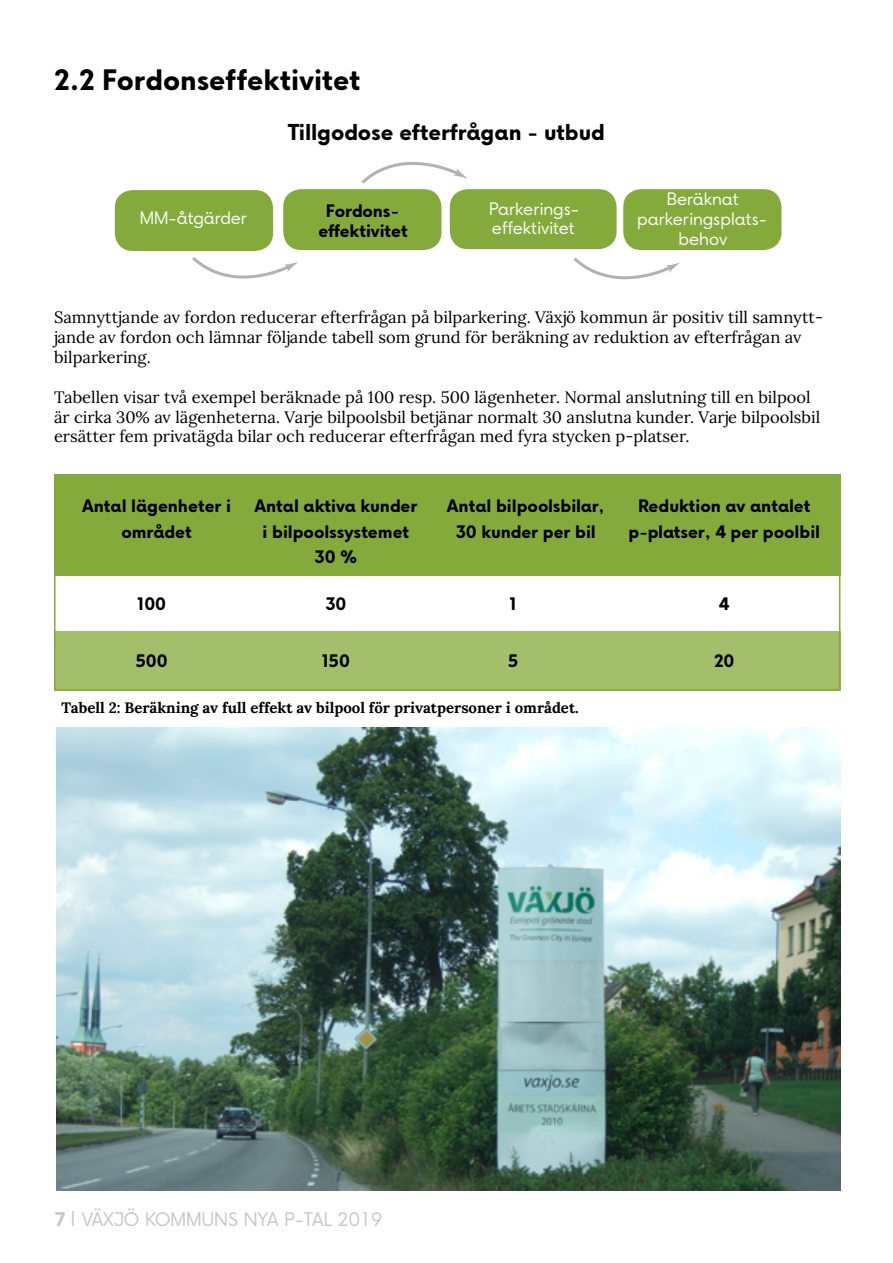
<style>
.page{position:relative;width:893px;height:1263px;background:#fff}
.page>*{position:absolute;margin:0;border:0;box-sizing:border-box;transform-origin:0 0}
.t1{font:700 27px "Vaxjo Now";color:#000}
.t2{font:700 21px "Vaxjo Now";color:#000}
.t3{font:18px "Vaxjo Now";color:#c6c6c6}
.t4{font:16.5px/19.8px "Lora";color:#000}
.t5{font:700 16.5px/25.5px "Vaxjo Now";color:#000;text-align:center}
.t6{font:16.5px/19.8px "Vaxjo Now";color:#fff}
.t7{font:700 15px "Lora";color:#000}
.s1{font-weight:700}
.s2{font-size:19.5px}
</style>
<div class="page">
<div style="left:115px;top:190px;width:158px;height:61px;background:#85aa3c;border-radius:18px"></div>
<div style="left:283px;top:189px;width:158px;height:61px;background:#85aa3c;border-radius:18px"></div>
<div style="left:450px;top:189px;width:167px;height:60px;background:#85aa3c;border-radius:18px"></div>
<div style="left:623px;top:189px;width:158px;height:61px;background:#85aa3c;border-radius:18px"></div>
<svg style="left:192px;top:257px;width:105px;height:21px"></svg>
<svg style="left:573px;top:257px;width:106px;height:22px"></svg>
<svg style="left:361px;top:162px;width:106px;height:22px"></svg>
<div style="left:54px;top:474px;width:786px;height:102px;background:#85aa3c"></div>
<div style="left:54px;top:631px;width:786px;height:59px;background:#a3bf6c"></div>
<div style="left:54px;top:474px;width:786px;height:216px;border:2px solid #85aa3c"></div>
<img style="left:57px;top:728px;width:783px;height:463px">
<h1 class="t1" style="left:54px;top:61px;width:308px">2.2 Fordonseffektivitet</h1>
<p class="t2" style="left:288px;top:117px;width:318px">Tillgodose efterfrågan - utbud</p>
<p class="t6" style="left:140px;top:208px;width:109px">MM-åtgärder</p>
<p class="t5" style="left:318px;top:201px;width:91px;line-height:19.8px">Fordons&shy;effektivitet</p>
<p class="t6" style="left:489px;top:199px;width:92px">Parkerings&shy;effektivitet</p>
<p class="t6" style="left:637px;top:189px;width:132px;text-align:center">Beräknat parkeringsplats&shy;behov</p>
<p class="t4" style="left:54px;top:307px;width:771px">Samnyttjande av fordon reducerar efterfrågan på bilparkering. Växjö kommun är positiv till samnytt&shy;jande av fordon och lämnar följande tabell som grund för beräkning av reduktion av efterfrågan av bilparkering.</p>
<p class="t4" style="left:54px;top:386px;width:768px">Tabellen visar två exempel beräknade på 100 resp. 500 lägenheter. Normal anslutning till en bilpool är cirka 30% av lägenheterna. Varje bilpoolsbil betjänar normalt 30 anslutna kunder. Varje bilpoolsbil ersätter fem privatägda bilar och reducerar efterfrågan med fyra stycken p-platser.</p>
<p class="t5" style="left:82px;top:493px;width:150px">Antal lägenheter i området</p>
<p class="t5" style="left:137px;top:591px;width:30px">100</p>
<p class="t5" style="left:254px;top:493px;width:165px">Antal aktiva kunder i bilpoolssystemet<br>30 %</p>
<p class="t5" style="left:447px;top:493px;width:159px">Antal bilpoolsbilar,<br>30 kunder per bil</p>
<p class="t5" style="left:628px;top:493px;width:193px">Reduktion av antalet p-platser, 4 per poolbil</p>
<p class="t5" style="left:325px;top:591px;width:23px">30</p>
<p class="t5" style="left:510px;top:591px;width:9px">1</p>
<p class="t5" style="left:719px;top:591px;width:12px">4</p>
<p class="t5" style="left:136px;top:648px;width:33px">500</p>
<p class="t5" style="left:322px;top:648px;width:30px">150</p>
<p class="t5" style="left:508px;top:648px;width:12px">5</p>
<p class="t5" style="left:714px;top:648px;width:22px">20</p>
<p class="t7" style="left:62px;top:697px;width:519px">Tabell 2: Beräkning av full effekt av bilpool för privatpersoner i området.</p>
<p class="t3" style="left:54px;top:1207px;width:330px"><span class="s1">7</span> <span class="s2">I</span> VÄXJÖ KOMMUNS NYA P-TAL 2019</p>
</div>
